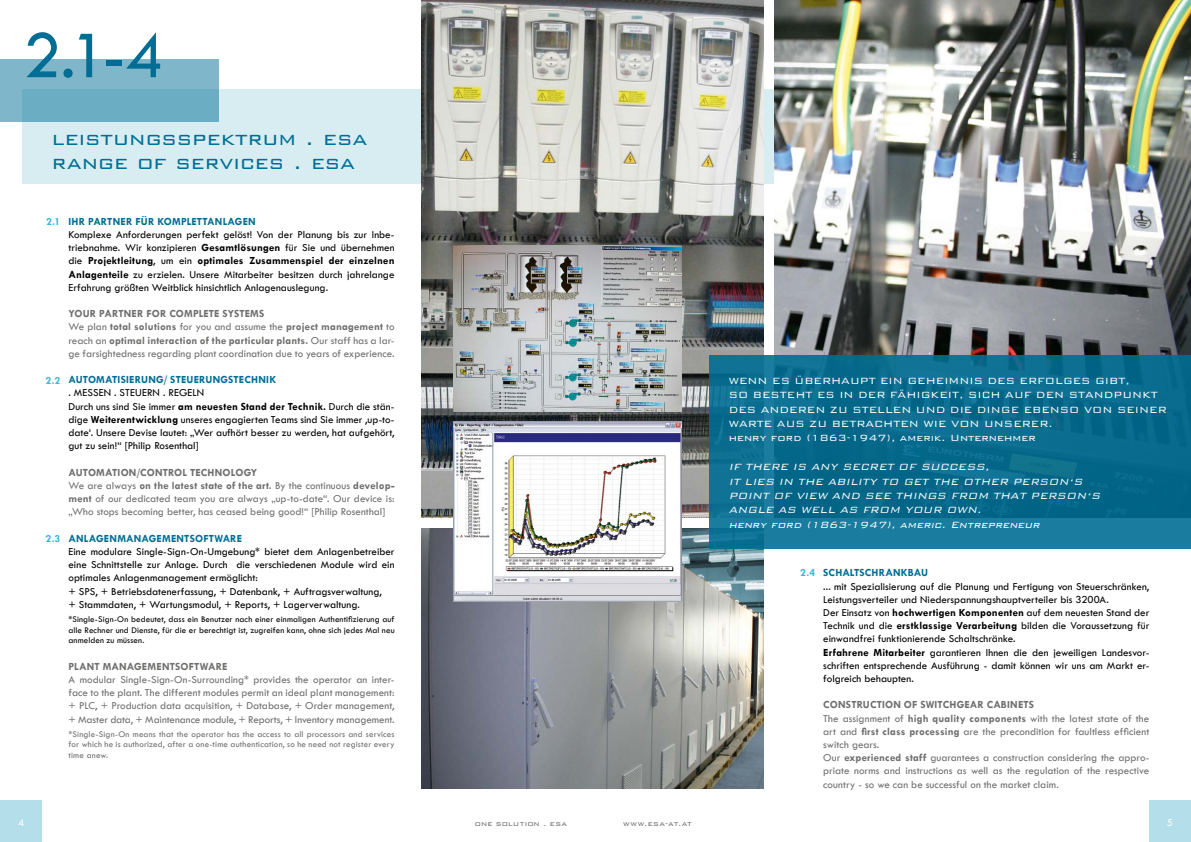
<style>
.page{position:relative;width:1191px;height:842px;background:#fff}
.page>*{position:absolute;margin:0;border:0;box-sizing:border-box;transform-origin:0 0}
.t1{font:70px "Tw Cen";color:#006e94}
.t2{font:300 24px/24px "Bank Gothic";color:#006e94}
.t3{font:300 12px/14.4px "Bank Gothic";color:#fff}
.t4{font:italic 300 12px/14.4px "Bank Gothic";color:#fff}
.t5{font:11px/13.2px "Tw Cen";color:#000}
.t6{font:11px/13.2px "Tw Cen";color:#6f6f6e}
.t7{font:700 11px "Tw Cen";letter-spacing:.015em;color:#006e94}
.t8{font:700 11px "Tw Cen";letter-spacing:.01em;color:#6f6f6e}
.t9{font:700 11px "Tw Cen";color:#38bad9}
.t10{font:11px "Tw Cen";color:#fff}
.t11{font:9px/10.8px "Tw Cen";letter-spacing:.01em;color:#000;text-align:justify}
.t12{font:9px/10.8px "Tw Cen";letter-spacing:.02em;color:#6f6f6e;text-align:justify}
.t13{font:300 9px "Bank Gothic";letter-spacing:.015em;color:#6f6f6e}
.t14{font:300 9px "Bank Gothic";letter-spacing:.035em;color:#6f6f6e}
.s1{font-weight:700}
</style>
<div class="page">
<div style="left:23px;top:89px;width:1168px;height:95px;background:#d7edf2"></div>
<div style="left:0;top:59px;width:219px;height:63px;background:linear-gradient(to right,#79b3c7,#73b0c5)"></div>
<img style="left:774px;top:0;width:417px;height:355px">
<img style="left:421px;top:0;width:342px;height:517px">
<img style="left:422px;top:528px;width:341px;height:260px">
<div style="left:709px;top:355px;width:482px;height:194px;background:linear-gradient(to bottom,#06698c,#0e7193)"></div>
<img style="left:454px;top:421px;width:227px;height:181px">
<img style="left:454px;top:246px;width:227px;height:166px">
<div style="left:1149px;top:800px;width:42px;height:42px;background:#b3deea"></div>
<div style="left:0;top:800px;width:42px;height:42px;background:#b3deea"></div>
<h1 class="t1" style="left:23px;top:13px;width:143px">2.1-4</h1>
<h2 class="t2" style="left:52px;top:124px;width:317px">leistungsspektrum . esa range of services . esa</h2>
<p class="t9" style="left:46px;top:215px;width:16px">2.1</p>
<p class="t9" style="left:45px;top:373px;width:16px">2.2</p>
<p class="t9" style="left:45px;top:532px;width:17px">2.3</p>
<p class="t7" style="left:69px;top:215px;width:189px">IHR PARTNER FÜR KOMPLETTANLAGEN</p>
<p class="t5" style="left:69px;top:228px;width:327px;text-align:justify">Komplexe Anforderungen perfekt gelöst! Von der Planung bis zur Inbe&shy;triebnahme. Wir konzipieren <span class="s1">Gesamtlösungen</span> für Sie und übernehmen die <span class="s1">Projektleitung</span>, um ein <span class="s1">optimales Zusammenspiel der einzelnen Anlagenteile</span> zu erzielen. Unsere Mitarbeiter besitzen durch jahrelange Erfahrung größten Weitblick hinsichtlich Anlagenauslegung.</p>
<p class="t6" style="left:69px;top:307px;width:327px"><span class="s1">YOUR PARTNER FOR COMPLETE SYSTEMS<br></span>We plan <span class="s1">total solutions</span> for you and assume the <span class="s1">project management</span> to reach an <span class="s1">optimal interaction of the particular plants.</span> Our staff has a lar&shy;ge farsightedness regarding plant coordination due to years of experience.</p>
<p class="t7" style="left:69px;top:373px;width:209px">AUTOMATISIERUNG/ STEUERUNGSTECHNIK</p>
<p class="t5" style="left:68px;top:386px;width:327px">. MESSEN . STEUERN . REGELN<br>Durch uns sind Sie immer <span class="s1">am neuesten Stand der Technik.</span> Durch die stän&shy;dige <span class="s1">Weiterentwicklung</span> unseres engagierten Teams sind Sie immer ‚up-to&shy;date‘. Unsere Devise lautet: „Wer aufhört besser zu werden, hat aufgehört, gut zu sein!“ [Philip Rosenthal]</p>
<p class="t6" style="left:68px;top:466px;width:327px"><span class="s1">AUTOMATION/CONTROL TECHNOLOGY<br></span>We are always <span class="s1">on the latest state of the art.</span> By the continuous <span class="s1">develop&shy;ment</span> of our dedicated team you are always „up-to-date“. Our device is: „Who stops becoming better, has ceased being good!“ [Philip Rosenthal]</p>
<p class="t7" style="left:68px;top:532px;width:175px">ANLAGENMANAGEMENTSOFTWARE</p>
<p class="t5" style="left:68px;top:545px;width:327px">Eine modulare Single-Sign-On-Umgebung* bietet dem Anlagenbetreiber eine Schnittstelle zur Anlage. Durch die verschiedenen Module wird ein optimales Anlagenmanagement ermöglicht:<br>+ SPS, + Betriebsdatenerfassung, + Datenbank, + Auftragsverwaltung,<br>+ Stammdaten, + Wartungsmodul, + Reports, + Lagerverwaltung.</p>
<p class="t11" style="left:69px;top:613px;width:327px">*Single-Sign-On bedeutet, dass ein Benutzer nach einer einmaligen Authentifizierung auf alle Rechner und Dienste, für die er berechtigt ist, zugreifen kann, ohne sich jedes Mal neu anmelden zu müssen.</p>
<p class="t8" style="left:69px;top:660px;width:160px">PLANT MANAGEMENTSOFTWARE</p>
<p class="t6" style="left:69px;top:673px;width:327px;text-align:justify">A modular Single-Sign-On-Surrounding* provides the operator an inter&shy;face to the plant. The different modules permit an ideal plant management: + PLC, + Production data acquisition, + Database, + Order management, + Master data, + Maintenance module, + Reports, + Inventory management.</p>
<p class="t12" style="left:69px;top:728px;width:327px">*Single-Sign-On means that the operator has the access to all processors and services for which he is authorized, after a one-time authentication, so he need not register every time anew.</p>
<p class="t3" style="left:729px;top:372px;width:439px">WENN ES ÜBERHAUPT EIN GEHEIMNIS DES ERFOLGES GIBT,<br>SO BESTEHT ES IN DER FÄHIGKEIT, SICH AUF DEN STANDPUNKT DES ANDEREN ZU STELLEN UND DIE DINGE EBENSO VON SEINER WARTE AUS ZU BETRACHTEN WIE VON UNSERER.<br>henry ford (1863-1947), amerik. Unternehmer</p>
<p class="t4" style="left:729px;top:458px;width:376px">IF THERE IS ANY SECRET OF SUCCESS,<br>IT LIES IN THE ABILITY TO GET THE OTHER PERSON‘S POINT OF VIEW AND SEE THINGS FROM THAT PERSON‘S ANGLE AS WELL AS FROM YOUR OWN.<br>henry ford (1863-1947), americ. Entrepreneur</p>
<p class="t9" style="left:800px;top:566px;width:17px">2.4</p>
<p class="t7" style="left:823px;top:566px;width:106px">SCHALTSCHRANKBAU</p>
<p class="t5" style="left:823px;top:579px;width:327px">... mit Spezialisierung auf die Planung und Fertigung von Steuerschränken, Leistungsverteiler und Niederspannungshauptverteiler bis 3200A.<br>Der Einsatz von <span class="s1">hochwertigen Komponenten</span> auf dem neuesten Stand der Technik und die <span class="s1">erstklassige Verarbeitung</span> bilden die Voraussetzung für einwandfrei funktionierende Schaltschränke.<br><span class="s1">Erfahrene Mitarbeiter</span> garantieren Ihnen die den jeweiligen Landesvor&shy;schriften entsprechende Ausführung - damit können wir uns am Markt er&shy;folgreich behaupten.</p>
<p class="t6" style="left:823px;top:698px;width:327px"><span class="s1">CONSTRUCTION OF SWITCHGEAR CABINETS<br></span>The assignment of <span class="s1">high quality components</span> with the latest state of the art and <span class="s1">first class processing</span> are the precondition for faultless efficient switch gears.<br>Our <span class="s1">experienced staff</span> guarantees a construction considering the appro&shy;priate norms and instructions as well as the regulation of the respective country - so we can be successful on the market claim.</p>
<p class="t10" style="left:18px;top:816px;width:8px">4</p>
<p class="t10" style="left:1166px;top:816px;width:8px">5</p>
<p class="t13" style="left:475px;top:817px;width:94px">one solution . esa</p>
<p class="t14" style="left:623px;top:817px;width:70px">www.esa-at.at</p>
</div>
